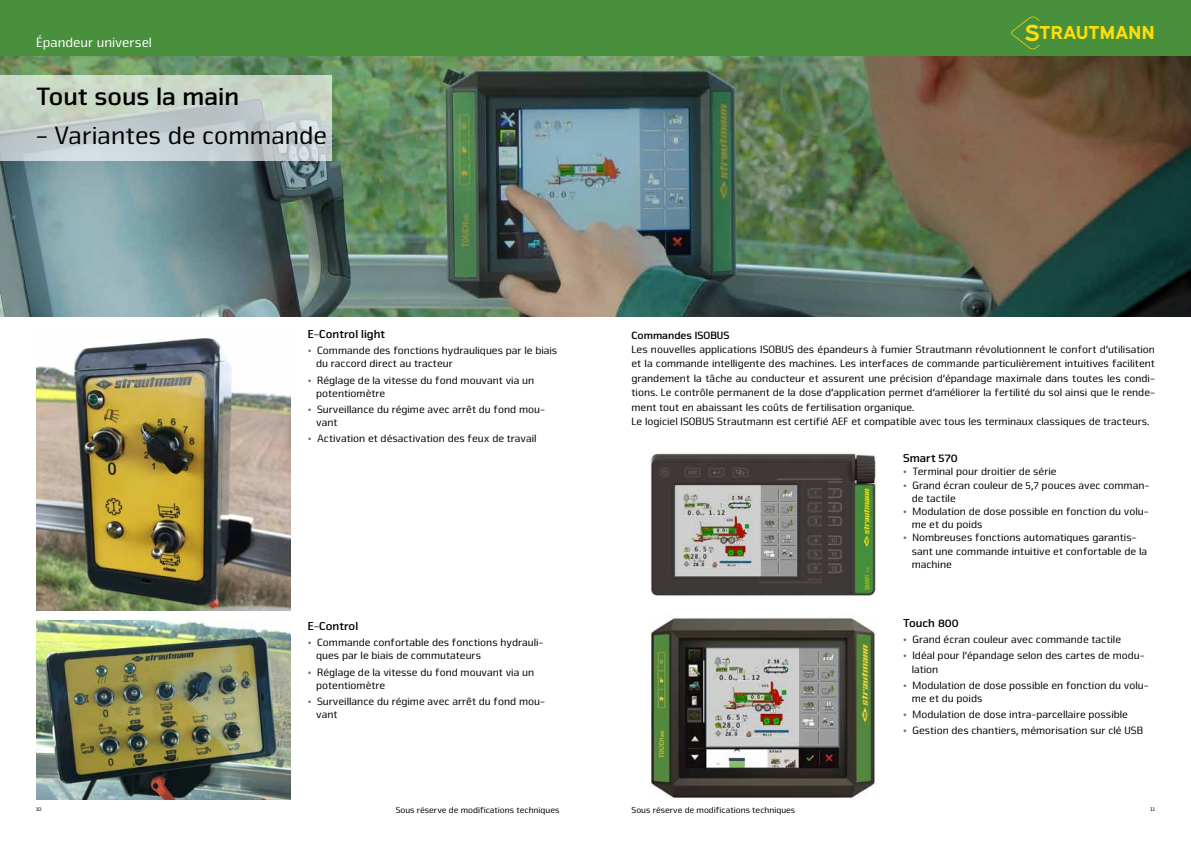
<style>
.page{position:relative;width:1191px;height:842px;background:#fff}
.page>*{position:absolute;margin:0;border:0;box-sizing:border-box;transform-origin:0 0}
.t1{font:26px "Nuri Pro";color:#000}
.t2{font:700 26px "Nuri Pro";color:#000}
.t3{font:700 18.7px "Expressway Rg";color:#ffdd06}
.t4{font:14px "Nuri Pro";color:#fff}
.t5{font:700 12px "Nuri Pro";color:#000}
.t6{font:11px/13.2px "Nuri Pro";color:#000}
.t7{font:700 11px "Nuri Pro";color:#000}
.t8{font:9px "Nuri Pro";color:#000}
.t9{font:6px "Nuri Pro";color:#000}
.s1{color:#48903c}
.s2{font-size:23.4px}
</style>
<div class="page">
<div style="left:0;top:0;width:1191px;height:57px;background:#48903c"></div>
<svg style="left:1011px;top:16px;width:28px;height:33px"></svg>
<img style="left:649px;top:615px;width:226px;height:184px">
<img style="left:649px;top:452px;width:228px;height:144px">
<img style="left:0;top:57px;width:1191px;height:259px">
<svg style="left:0;top:75px;width:332px;height:85px;background:#c6d1ca"></svg>
<img style="left:36px;top:338px;width:255px;height:273px">
<img style="left:36px;top:621px;width:255px;height:178px">
<p class="t4" style="left:36px;top:34px;width:118px">Épandeur universel</p>
<h1 class="t2" style="left:36px;top:81px;width:205px">Tout sous la main</h1>
<h1 class="t1" style="left:36px;top:120px;width:292px">- Variantes de commande</h1>
<p class="t5" style="left:308px;top:327px;width:79px">E-Control light</p>
<p class="t6" style="left:316px;top:344px;width:243px;text-indent:-9px"><span class="s1">•</span> Commande des fonctions hydrauliques par le biais du raccord direct au tracteur</p>
<p class="t6" style="left:316px;top:373px;width:219px;text-indent:-9px"><span class="s1">•</span> Réglage de la vitesse du fond mouvant via un potentiomètre</p>
<p class="t6" style="left:316px;top:403px;width:230px;text-indent:-9px"><span class="s1">•</span> Surveillance du régime avec arrêt du fond mou&shy;vant</p>
<p class="t6" style="left:308px;top:432px;width:231px"><span class="s1">•</span> Activation et désactivation des feux de travail</p>
<p class="t5" style="left:308px;top:619px;width:52px">E-Control</p>
<p class="t6" style="left:316px;top:636px;width:229px;text-indent:-9px"><span class="s1">•</span> Commande confortable des fonctions hydrauli&shy;ques par le biais de commutateurs</p>
<p class="t6" style="left:316px;top:665px;width:219px;text-indent:-9px"><span class="s1">•</span> Réglage de la vitesse du fond mouvant via un potentiomètre</p>
<p class="t6" style="left:316px;top:695px;width:230px;text-indent:-9px"><span class="s1">•</span> Surveillance du régime avec arrêt du fond mou&shy;vant</p>
<h2 class="t3" style="left:1024px;top:18px;width:132px"><span class="s2">S</span>TRAUTMANN</h2>
<p class="t7" style="left:631px;top:328px;width:100px">Commandes ISOBUS</p>
<p class="t6" style="left:631px;top:342px;width:525px;line-height:14.4px">Les nouvelles applications ISOBUS des épandeurs à fumier Strautmann révolutionnent le confort d‘utilisation et la commande intelligente des machines. Les interfaces de commande particulièrement intuitives facilitent grandement la tâche au conducteur et assurent une précision d‘épandage maximale dans toutes les condi&shy;tions. Le contrôle permanent de la dose d‘application permet d‘améliorer la fertilité du sol ainsi que le rende&shy;ment tout en abaissant les coûts de fertilisation organique.<br>Le logiciel ISOBUS Strautmann est certifié AEF et compatible avec tous les terminaux classiques de tracteurs.</p>
<p class="t5" style="left:903px;top:451px;width:56px">Smart 570</p>
<p class="t6" style="left:903px;top:465px;width:155px"><span class="s1">•</span> Terminal pour droitier de série</p>
<p class="t6" style="left:911px;top:479px;width:239px;text-indent:-9px"><span class="s1">•</span> Grand écran couleur de 5,7 pouces avec comman&shy;de tactile</p>
<p class="t6" style="left:911px;top:505px;width:239px;text-indent:-9px"><span class="s1">•</span> Modulation de dose possible en fonction du volu&shy;me et du poids</p>
<p class="t6" style="left:911px;top:531px;width:237px;text-indent:-9px"><span class="s1">•</span> Nombreuses fonctions automatiques garantis&shy;sant une commande intuitive et confortable de la machine</p>
<p class="t5" style="left:903px;top:616px;width:57px">Touch 800</p>
<p class="t6" style="left:903px;top:633px;width:219px"><span class="s1">•</span> Grand écran couleur avec commande tactile</p>
<p class="t6" style="left:911px;top:649px;width:235px;text-indent:-9px"><span class="s1">•</span> Idéal pour l‘épandage selon des cartes de modu&shy;lation</p>
<p class="t6" style="left:911px;top:679px;width:239px;text-indent:-9px"><span class="s1">•</span> Modulation de dose possible en fonction du volu&shy;me et du poids</p>
<p class="t6" style="left:903px;top:708px;width:226px"><span class="s1">•</span> Modulation de dose intra-parcellaire possible</p>
<p class="t6" style="left:903px;top:724px;width:241px"><span class="s1">•</span> Gestion des chantiers, mémorisation sur clé USB</p>
<p class="t8" style="left:396px;top:805px;width:165px">Sous réserve de modifications techniques</p>
<p class="t8" style="left:631px;top:805px;width:165px">Sous réserve de modifications techniques</p>
<p class="t9" style="left:36px;top:805px;width:7px">10</p>
<p class="t9" style="left:1150px;top:805px;width:6px">11</p>
</div>
